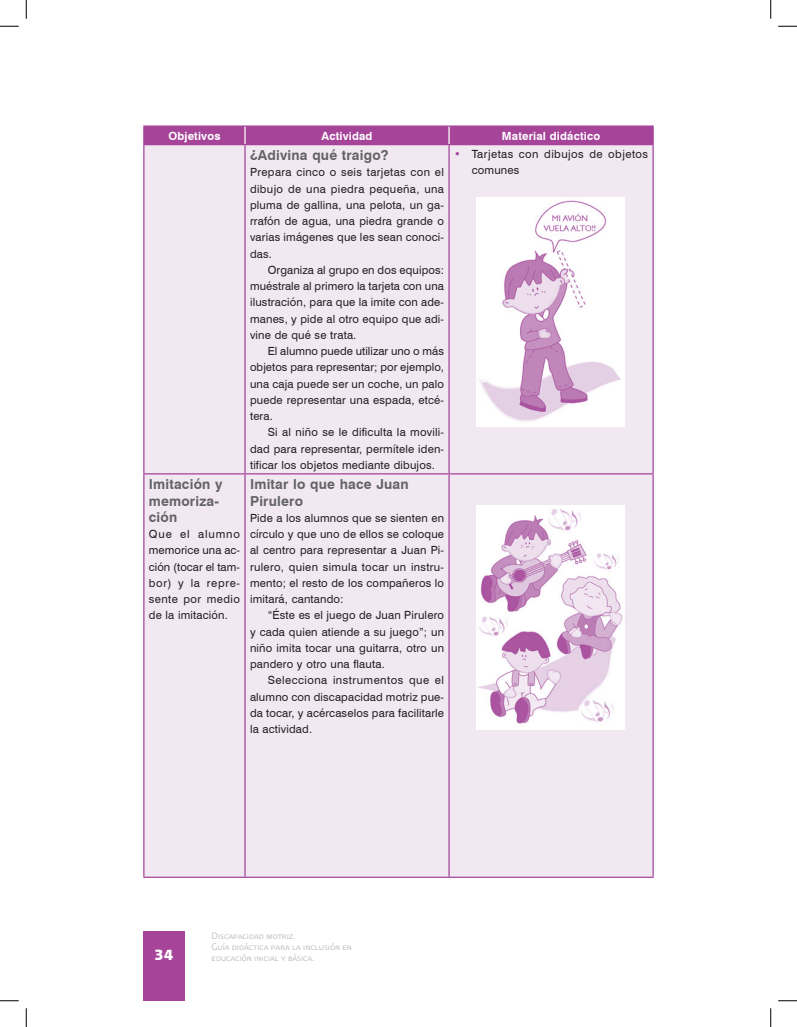
<style>
.page{position:relative;width:797px;height:1027px;background:#fff}
.page>*{position:absolute;margin:0;border:0;box-sizing:border-box;transform-origin:0 0}
.t1{font:17.5px "Presidencia Fuerte";color:#fff}
.t2{font:700 13.75px/16.2px "Swiss 721 BT";letter-spacing:.015em;color:#636366}
.t3{font:11.25px/16.2px "Swiss 721 BT";letter-spacing:.015em;color:#231f20;text-align:justify}
.t4{font:11.25px/11.2px "Presidencia Fina Versalitas";color:#b2b3b7;scale:.95 1}
.t5{font:11.25px/16.2px "Swiss 721 BT";letter-spacing:.04em;color:#231f20}
.t6{font:700 11.25px "Swiss 721 BT";letter-spacing:.015em;color:#fff}
.s1{color:#a54499}
</style>
<div class="page">
<div style="left:143px;top:931px;width:42px;height:70px;background:#a54499"></div>
<div style="left:144px;top:145px;width:508px;height:732px;background:#f2e8f2"></div>
<hr style="left:143px;top:125px;width:102px;height:2px;background:#a54499">
<hr style="left:245px;top:125px;width:204px;height:2px;background:#a54499">
<hr style="left:449px;top:125px;width:204px;height:2px;background:#a54499">
<hr style="left:143px;top:145px;width:1px;height:328px;background:#a54499">
<hr style="left:244px;top:145px;width:2px;height:328px;background:#a54499">
<hr style="left:448px;top:145px;width:1px;height:328px;background:#a54499">
<hr style="left:652px;top:145px;width:1px;height:328px;background:#a54499">
<hr style="left:143px;top:473px;width:102px;height:1px;background:#a54499">
<hr style="left:143px;top:474px;width:1px;height:403px;background:#a54499">
<hr style="left:245px;top:473px;width:204px;height:1px;background:#a54499">
<hr style="left:244px;top:474px;width:2px;height:403px;background:#a54499">
<hr style="left:449px;top:473px;width:204px;height:1px;background:#a54499">
<hr style="left:448px;top:474px;width:1px;height:403px;background:#a54499">
<hr style="left:652px;top:474px;width:1px;height:403px;background:#a54499">
<hr style="left:143px;top:877px;width:102px;height:1px;background:#a54499">
<hr style="left:245px;top:877px;width:204px;height:1px;background:#a54499">
<hr style="left:449px;top:877px;width:204px;height:1px;background:#a54499">
<div style="left:143px;top:126px;width:510px;height:19px;background:#a54499"></div>
<img style="left:477px;top:197px;width:147px;height:229px">
<img style="left:477px;top:506px;width:148px;height:223px">
<svg style="left:0;top:25px;width:19px;height:2px"></svg>
<svg style="left:778px;top:25px;width:19px;height:2px"></svg>
<svg style="left:0;top:1000px;width:19px;height:1px"></svg>
<svg style="left:778px;top:1000px;width:19px;height:1px"></svg>
<svg style="left:25px;top:0;width:2px;height:19px"></svg>
<svg style="left:25px;top:1008px;width:2px;height:19px"></svg>
<svg style="left:770px;top:0;width:1px;height:19px"></svg>
<svg style="left:770px;top:1008px;width:1px;height:19px"></svg>
<p class="t6" style="left:168px;top:129px;width:54px">Objetivos</p>
<p class="t6" style="left:321px;top:129px;width:52px">Actividad</p>
<p class="t6" style="left:502px;top:129px;width:100px">Material didáctico</p>
<p class="t2" style="left:250px;top:147px;width:140px">¿Adivina qué traigo?</p>
<p class="t3" style="left:250px;top:164px;width:195px">Prepara cinco o seis tarjetas con el</p>
<p class="t3" style="left:250px;top:180px;width:195px">dibujo de una piedra pequeña, una</p>
<p class="t3" style="left:250px;top:197px;width:195px">pluma de gallina, una pelota, un ga-</p>
<p class="t3" style="left:250px;top:213px;width:195px">rrafón de agua, una piedra grande o</p>
<p class="t3" style="left:250px;top:229px;width:195px">varias imágenes que les sean conoci-</p>
<p class="t3" style="left:250px;top:245px;width:23px">das.</p>
<p class="t3" style="left:268px;top:262px;width:178px">Organiza al grupo en dos equipos:</p>
<p class="t3" style="left:250px;top:278px;width:195px">muéstrale al primero la tarjeta con una</p>
<p class="t3" style="left:250px;top:294px;width:195px">ilustración, para que la imite con ade-</p>
<p class="t3" style="left:250px;top:310px;width:195px">manes, y pide al otro equipo que adi-</p>
<p class="t3" style="left:250px;top:327px;width:108px">vine de qué se trata.</p>
<p class="t3" style="left:268px;top:343px;width:178px">El alumno puede utilizar uno o más</p>
<p class="t3" style="left:250px;top:359px;width:195px">objetos para representar; por ejemplo,</p>
<p class="t3" style="left:250px;top:375px;width:195px">una caja puede ser un coche, un palo</p>
<p class="t3" style="left:250px;top:392px;width:195px">puede representar una espada, etcé-</p>
<p class="t3" style="left:250px;top:408px;width:24px">tera.</p>
<p class="t3" style="left:268px;top:424px;width:178px">Si al niño se le dificulta la movili-</p>
<p class="t3" style="left:250px;top:440px;width:195px">dad para representar, permítele iden-</p>
<p class="t3" style="left:250px;top:457px;width:186px">tificar los objetos mediante dibujos.</p>
<p class="t5" style="left:472px;top:146px;width:178px;text-indent:-18px"><span class="s1">•</span> Tarjetas con dibujos de objetos comunes</p>
<p class="t2" style="left:149px;top:476px;width:75px">Imitación y memoriza&shy;ción</p>
<p class="t3" style="left:149px;top:526px;width:93px">Que el alumno memorice una ac&shy;ción (tocar el tam&shy;bor) y la repre&shy;sente por medio de la imitación.</p>
<p class="t2" style="left:250px;top:476px;width:160px">Imitar lo que hace Juan<br>Pirulero</p>
<p class="t3" style="left:250px;top:510px;width:195px">Pide a los alumnos que se sienten en</p>
<p class="t3" style="left:250px;top:526px;width:195px">círculo y que uno de ellos se coloque</p>
<p class="t3" style="left:250px;top:542px;width:196px">al centro para representar a Juan Pi-</p>
<p class="t3" style="left:250px;top:558px;width:195px">rulero, quien simula tocar un instru-</p>
<p class="t3" style="left:250px;top:575px;width:195px">mento; el resto de los compañeros lo</p>
<p class="t3" style="left:250px;top:591px;width:95px">imitará, cantando:</p>
<p class="t3" style="left:268px;top:607px;width:178px">“Éste es el juego de Juan Pirulero</p>
<p class="t3" style="left:250px;top:623px;width:196px">y cada quien atiende a su juego”; un</p>
<p class="t3" style="left:250px;top:640px;width:195px">niño imita tocar una guitarra, otro un</p>
<p class="t3" style="left:250px;top:656px;width:136px">pandero y otro una flauta.</p>
<p class="t5" style="left:268px;top:672px;width:178px">Selecciona instrumentos que el</p>
<p class="t3" style="left:250px;top:688px;width:195px">alumno con discapacidad motriz pue-</p>
<p class="t3" style="left:250px;top:705px;width:195px">da tocar, y acércaselos para facilitarle</p>
<p class="t3" style="left:250px;top:721px;width:64px">la actividad.</p>
<p class="t4" style="left:211px;top:929px;width:149px">Discapacidad motriz.<br>Guía didáctica para la inclusión en</p>
<p class="t1" style="left:154px;top:945px;width:21px">34</p>
<p class="t4" style="left:211px;top:952px;width:110px">educación inicial y básica.</p>
</div>
